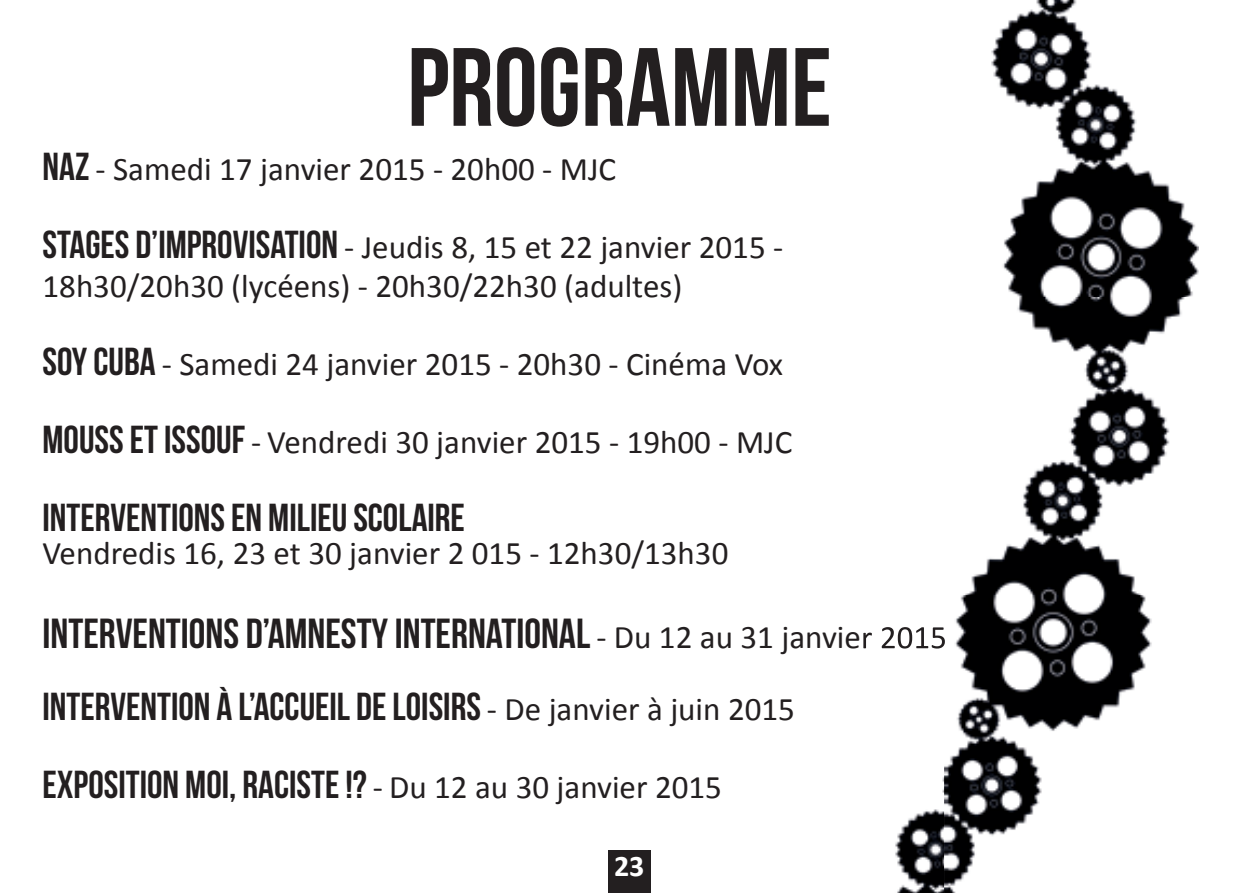
<style>
.page{position:relative;width:1259px;height:893px;background:#fff}
.page>*{position:absolute;margin:0;border:0;box-sizing:border-box;transform-origin:0 0}
.t1{font:111px "Bebas Neue";color:#231f20}
.t2{font:42px "Bebas Neue";color:#231f20}
.t3{font:39px/78px "Bebas Neue";color:#231f20}
.t4{font:33px/39px "Calibri";color:#231f20}
.t5{font:700 30px "Calibri";color:#fff}
.s1{font-family:"Bebas Neue";font-size:39px}
.s2{font-family:"Calibri";font-size:33px}
</style>
<div class="page">
<div style="left:608px;top:850px;width:43px;height:43px;background:#231f20"></div>
<img style="left:895px;top:0;width:303px;height:893px">
<img style="left:863px;top:627px;width:82px;height:27px">
<h1 class="t1" style="left:407px;top:27px;width:426px">PROGRAMME</h1>
<p class="t4" style="left:43px;top:149px;width:575px"><span class="s1">NAZ</span> - Samedi 17 janvier 2015 - 20h00 - MJC</p>
<p class="t4" style="left:43px;top:227px;width:742px"><span class="s1">STAGES D’IMPROVISATION</span> - Jeudis 8, 15 et 22 janvier 2015 -<br>18h30/20h30 (lycéens) - 20h30/22h30 (adultes)</p>
<p class="t4" style="left:43px;top:344px;width:742px"><span class="s1">SOY CUBA</span> - Samedi 24 janvier 2015 - 20h30 - Cinéma Vox</p>
<p class="t4" style="left:43px;top:422px;width:751px"><span class="s1">MOUSS ET ISSOUF</span> - Vendredi 30 janvier 2015 - 19h00 - MJC</p>
<p class="t3" style="left:43px;top:478px;width:424px">INTERVENTIONS EN MILIEU SCOLAIRE</p>
<p class="t4" style="left:43px;top:533px;width:687px">Vendredis 16, 23 et 30 janvier 2 015 - 12h30/13h30</p>
<p class="t2" style="left:43px;top:611px;width:906px">INTERVENTIONS D’AMNESTY INTERNATIONAL <span class="s2">- Du 12 au 31 janvier 2015</span></p>
<p class="t3" style="left:43px;top:667px;width:754px">INTERVENTION À L’ACCUEIL DE LOISIRS <span class="s2">- De janvier à juin 2015<br></span>EXPOSITION MOI, RACISTE !? <span class="s2">- Du 12 au 30 janvier 2015</span></p>
<p class="t5" style="left:614px;top:844px;width:32px">23</p>
</div>
